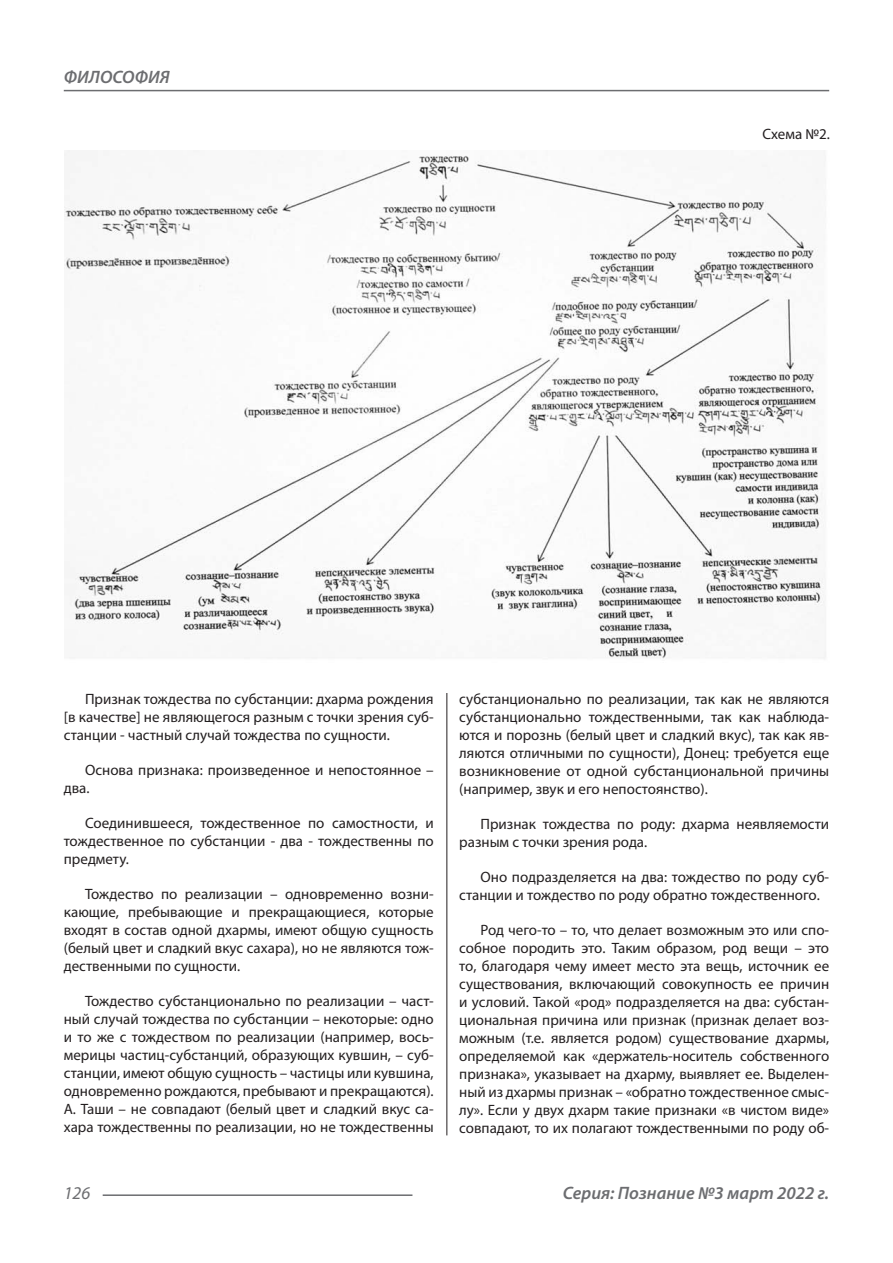
<style>
.page{position:relative;width:893px;height:1263px;background:#fff}
.page>*{position:absolute;margin:0;border:0;box-sizing:border-box;transform-origin:0 0}
.t1{font:italic 600 18px "Myriad Pro";color:#6c6d70}
.t2{font:italic 18px "Myriad Pro";color:#6c6d70}
.Статья_текст{font:15px/18px "Myriad Pro";color:#231f20;text-align:justify}
.Рисунок_в_статье{font:15px "Myriad Pro";color:#231f20}
</style>
<div class="page">
<hr style="left:446px;top:128px;width:1px;height:1007px;background:#231f20">
<hr style="left:103px;top:1194px;width:309px;height:2px;background:#6c6d70">
<hr style="left:64px;top:90px;width:765px;height:1px;background:#6c6d70">
<div style="left:442px;top:107px;width:8px;height:586px;background:#fff"></div>
<img style="left:65px;top:151px;width:761px;height:508px">
<p class="t1" style="left:64px;top:66px;width:107px">ФИЛОСОФИЯ</p>
<p class="Рисунок_в_статье" style="left:762px;top:125px;width:69px">Схема №2.</p>
<p class="Статья_текст" style="left:64px;top:690px;width:371px;text-indent:21px">Признак тождества по субстанции: дхарма рождения [в качестве] не являющегося разным с точки зрения суб&shy;станции - частный случай тождества по сущности.</p>
<p class="Статья_текст" style="left:64px;top:761px;width:371px;text-indent:21px">Основа признака: произведенное и непостоянное – два.</p>
<p class="Статья_текст" style="left:64px;top:814px;width:371px;text-indent:21px">Соединившееся, тождественное по самостности, и тождественное по субстанции - два - тождественны по предмету.</p>
<p class="Статья_текст" style="left:64px;top:885px;width:371px;text-indent:21px">Тождество по реализации – одновременно возни&shy;кающие, пребывающие и прекращающиеся, которые входят в состав одной дхармы, имеют общую сущность (белый цвет и сладкий вкус сахара), но не являются тож&shy;дественными по сущности.</p>
<p class="Статья_текст" style="left:64px;top:992px;width:371px;text-indent:21px">Тождество субстанционально по реализации – част&shy;ный случай тождества по субстанции – некоторые: одно и то же с тождеством по реализации (например, вось&shy;мерицы частиц-субстанций, образующих кувшин, – суб&shy;станции, имеют общую сущность – частицы или кувшина, одновременно рождаются, пребывают и прекращаются).<br>А. Таши – не совпадают (белый цвет и сладкий вкус са&shy;хара тождественны по реализации, но не тождественны</p>
<p class="Статья_текст" style="left:459px;top:690px;width:371px">субстанционально по реализации, так как не являются субстанционально тождественными, так как наблюда&shy;ются и порознь (белый цвет и сладкий вкус), так как яв&shy;ляются отличными по сущности), Донец: требуется еще возникновение от одной субстанциональной причины (например, звук и его непостоянство).</p>
<p class="Статья_текст" style="left:459px;top:815px;width:371px;text-indent:21px">Признак тождества по роду: дхарма неявляемости разным с точки зрения рода.</p>
<p class="Статья_текст" style="left:459px;top:868px;width:371px;text-indent:21px">Оно подразделяется на два: тождество по роду суб&shy;станции и тождество по роду обратно тождественного.</p>
<p class="Статья_текст" style="left:459px;top:921px;width:371px;text-indent:21px">Род чего-то – то, что делает возможным это или спо&shy;собное породить это. Таким образом, род вещи – это то, благодаря чему имеет место эта вещь, источник ее существования, включающий совокупность ее причин и условий. Такой «род» подразделяется на два: субстан&shy;циональная причина или признак (признак делает воз&shy;можным (т.е. является родом) существование дхармы, определяемой как «держатель-носитель собственного признака», указывает на дхарму, выявляет ее. Выделен&shy;ный из дхармы признак – «обратно тождественное смыс&shy;лу». Если у двух дхарм такие признаки «в чистом виде» совпадают, то их полагают тождественными по роду об-</p>
<p class="t2" style="left:64px;top:1182px;width:28px">126</p>
<p class="t1" style="left:563px;top:1182px;width:268px">Серия: Познание №3 март 2022 г.</p>
</div>
